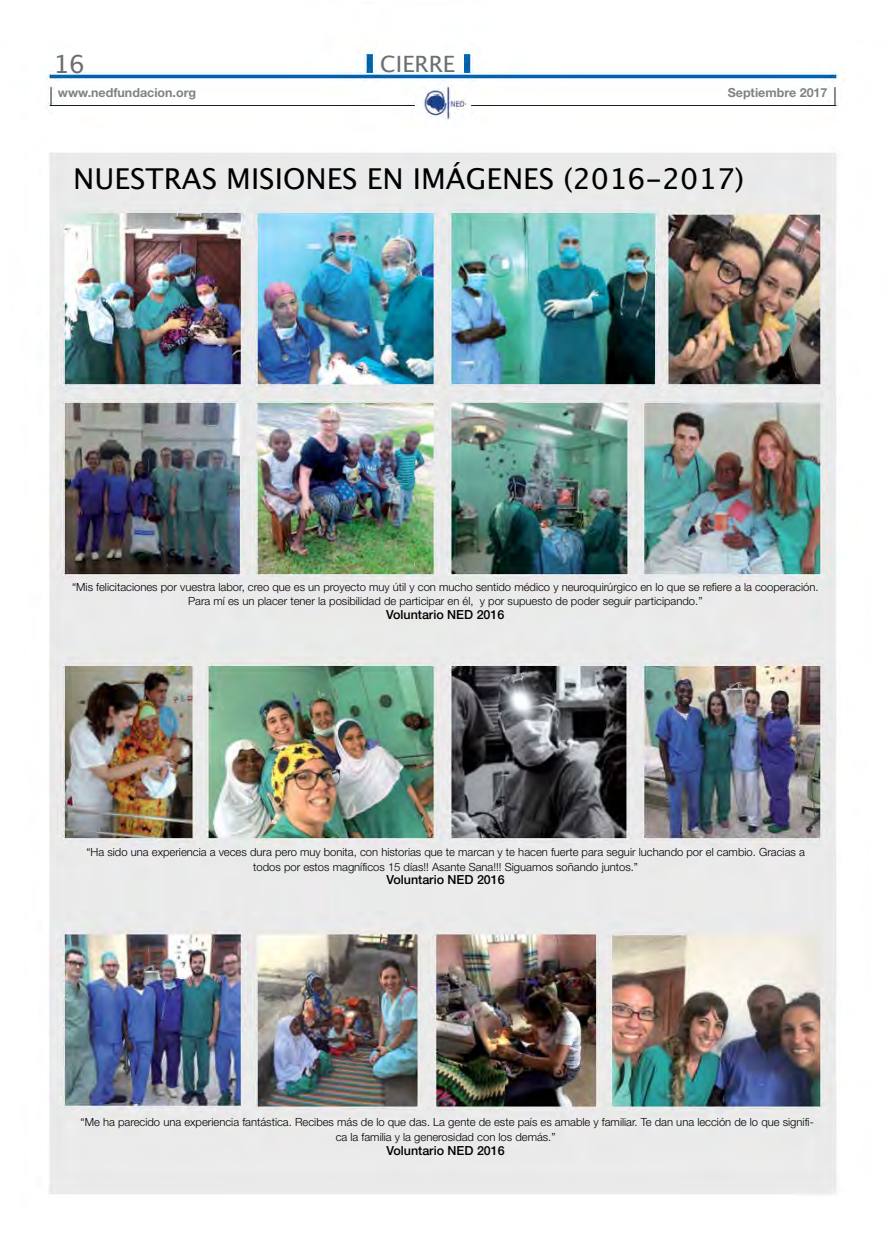
<style>
.page{position:relative;width:886px;height:1241px;background:#fff}
.page>*{position:absolute;margin:0;border:0;box-sizing:border-box;transform-origin:0 0}
.t1{font:28.75px "Lucida Grande";color:#000}
.t2{font:25px "Lucida Grande";color:#6d6e71}
.t3{font:22.5px "Lucida Grande";color:#6d6e71}
.t4{font:500 12.5px "Helvetica Neue LT Std";color:#000}
.t5{font:700 12.5px "Helvetica Neue LT Std";color:#808285}
.t6{font:300 11.25px/15px "Helvetica Neue LT Std";color:#000;text-align:center}
</style>
<div class="page">
<img style="left:45px;top:47px;width:794px;height:1148px">
<h2 class="t2" style="left:53px;top:49px;width:33px">16</h2>
<p class="t5" style="left:58px;top:85px;width:140px">www.nedfundacion.org</p>
<p class="t5" style="left:728px;top:85px;width:101px">Septiembre 2017</p>
<h3 class="t3" style="left:380px;top:51px;width:76px">CIERRE</h3>
<h1 class="t1" style="left:73px;top:162px;width:672px">NUESTRAS MISIONES EN IMÁGENES (2016-2017)</h1>
<p class="t6" style="left:72px;top:580px;width:748px;line-height:13.8px">“Mis felicitaciones por vuestra labor, creo que es un proyecto muy útil y con mucho sentido médico y neuroquirúrgico en lo que se refiere a la cooperación.<br>Para mí es un placer tener la posibilidad de participar en él, y por supuesto de poder seguir participando.”</p>
<p class="t4" style="left:386px;top:606px;width:120px">Voluntario NED 2016</p>
<p class="t6" style="left:86px;top:843px;width:720px">“Ha sido una experiencia a veces dura pero muy bonita, con historias que te marcan y te hacen fuerte para seguir luchando por el cambio. Gracias a todos por estos magníficos 15 días!! Asante Sana!!! Siguamos soñando juntos.”</p>
<p class="t4" style="left:386px;top:872px;width:120px">Voluntario NED 2016</p>
<p class="t6" style="left:81px;top:1113px;width:735px">“Me ha parecido una experiencia fantástica. Recibes más de lo que das. La gente de este país es amable y familiar. Te dan una lección de lo que signifi&shy;ca la familia y la generosidad con los demás.”</p>
<p class="t4" style="left:386px;top:1142px;width:120px">Voluntario NED 2016</p>
</div>
